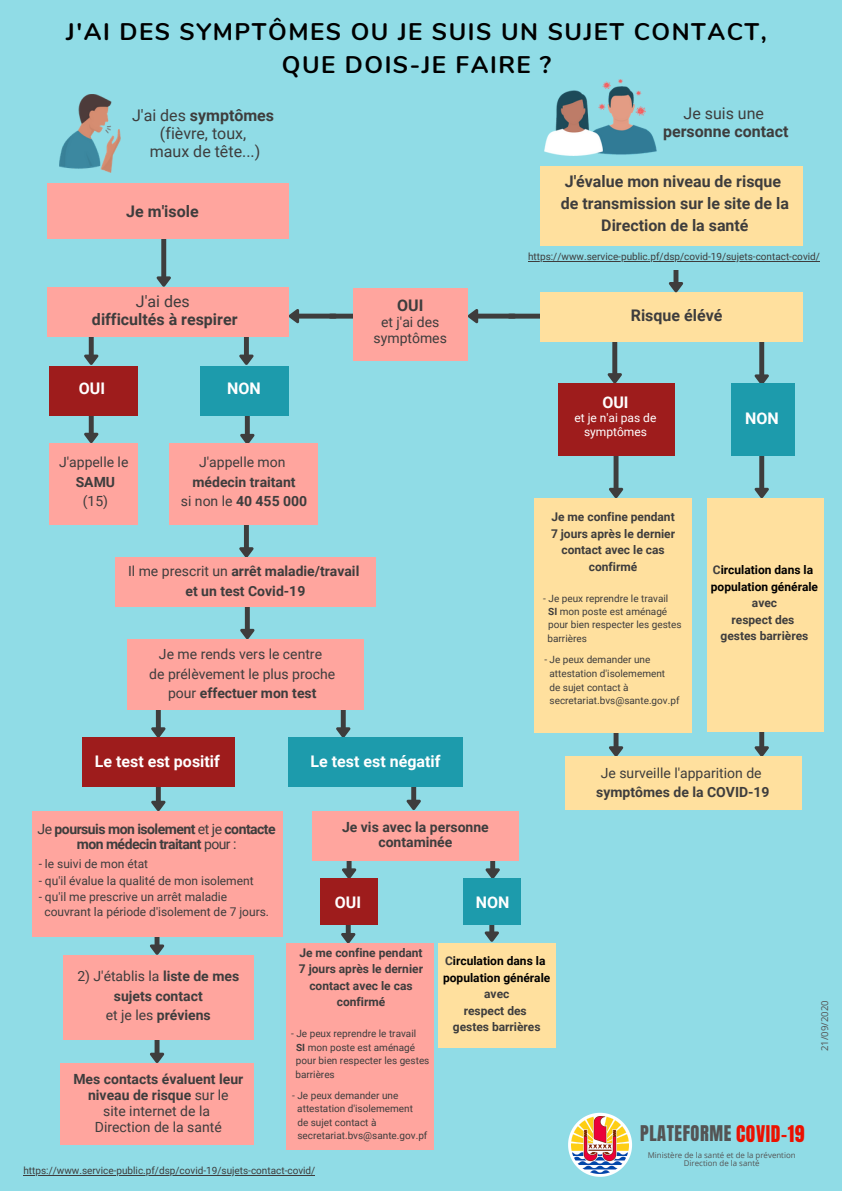
<style>
.page{position:relative;width:842px;height:1191px;background:#fff}
.page>*{position:absolute;margin:0;border:0;box-sizing:border-box;transform-origin:0 0}
.t1{font:700 24px/33px "Nunito";letter-spacing:.065em;color:#000;text-align:center}
.t2{font:18.4px "Anton";letter-spacing:.03em;color:#545454}
.t3{font:700 16px/21.7px "Roboto";color:#3e3d3d;text-align:center}
.t4{font:16px/18px "Roboto";color:#3e3d3d;text-align:center}
.t5{font:700 16px "Roboto";color:#fff}
.t6{font:14px/15.7px "Roboto";color:#3e3d3d;text-align:center}
.t7{font:700 14px/19.5px "Roboto";color:#3e3d3d;text-align:center}
.t8{font:700 14px/15px "Roboto";letter-spacing:-.035em;color:#3e3d3d;text-align:center}
.t9{font:700 12px/16.5px "Roboto";color:#3e3d3d;text-align:center}
.t10{font:12px/15.2px "Roboto";color:#3e3d3d}
.t11{font:700 12px/16.5px "Roboto";color:#000}
.t12{font:12px/13.5px "Roboto";color:#fff;text-align:center}
.t13{font:10px/13.5px "Roboto";color:#3e3d3d}
.t14{font:9.6px "Open Sans";color:#545454}
.t15{font:7.9px/8.7px "Open Sans";color:#545454;text-align:center}
.s1{font-weight:700}
.s2{font-weight:400}
.s3{color:#3e3d3d}
.s4{font-size:19.6px;color:#eb1100}
</style>
<div class="page">
<div style="left:0;top:0;width:842px;height:1190px;background:#90dce6"></div>
<svg style="left:568px;top:1112px;width:64px;height:64px"></svg>
<img style="left:571px;top:1115px;width:58px;height:58px">
<svg style="left:608px;top:341px;width:14px;height:42px"></svg>
<svg style="left:468px;top:309px;width:72px;height:14px"></svg>
<svg style="left:289px;top:309px;width:65px;height:14px"></svg>
<svg style="left:609px;top:456px;width:14px;height:42px"></svg>
<svg style="left:755px;top:456px;width:14px;height:42px"></svg>
<svg style="left:755px;top:732px;width:14px;height:24px"></svg>
<svg style="left:609px;top:732px;width:14px;height:24px"></svg>
<svg style="left:755px;top:341px;width:14px;height:42px"></svg>
<div style="left:540px;top:292px;width:262px;height:49px;background:#ffe09e"></div>
<div style="left:732px;top:383px;width:63px;height:73px;background:#1d9bac"></div>
<div style="left:558px;top:383px;width:116px;height:73px;background:#9e1c1c"></div>
<div style="left:707px;top:498px;width:117px;height:234px;background:#ffe09e"></div>
<div style="left:535px;top:498px;width:157px;height:234px;background:#ffe09e"></div>
<svg style="left:669px;top:270px;width:14px;height:22px"></svg>
<div style="left:540px;top:165px;width:262px;height:80px;background:#ffe09e"></div>
<svg style="left:157px;top:238px;width:14px;height:49px"></svg>
<div style="left:48px;top:183px;width:241px;height:55px;background:#ffa59e"></div>
<svg style="left:84px;top:337px;width:14px;height:28px"></svg>
<svg style="left:84px;top:415px;width:14px;height:28px"></svg>
<svg style="left:239px;top:337px;width:15px;height:28px"></svg>
<svg style="left:240px;top:415px;width:14px;height:28px"></svg>
<svg style="left:239px;top:524px;width:15px;height:33px"></svg>
<svg style="left:240px;top:606px;width:14px;height:33px"></svg>
<svg style="left:336px;top:710px;width:14px;height:27px"></svg>
<svg style="left:407px;top:787px;width:14px;height:23px"></svg>
<svg style="left:342px;top:860px;width:14px;height:18px"></svg>
<svg style="left:486px;top:860px;width:14px;height:18px"></svg>
<svg style="left:341px;top:925px;width:14px;height:18px"></svg>
<svg style="left:151px;top:710px;width:14px;height:27px"></svg>
<svg style="left:151px;top:787px;width:14px;height:24px"></svg>
<svg style="left:150px;top:936px;width:14px;height:18px"></svg>
<svg style="left:150px;top:1039px;width:14px;height:23px"></svg>
<div style="left:48px;top:288px;width:241px;height:49px;background:#ffa59e"></div>
<div style="left:50px;top:366px;width:88px;height:49px;background:#9e1c1c"></div>
<div style="left:50px;top:443px;width:88px;height:81px;background:#ffa59e"></div>
<div style="left:169px;top:443px;width:149px;height:81px;background:#ffa59e"></div>
<div style="left:115px;top:557px;width:261px;height:49px;background:#ffa59e"></div>
<div style="left:565px;top:756px;width:236px;height:54px;background:#ffe09e"></div>
<div style="left:127px;top:639px;width:236px;height:71px;background:#ffa59e"></div>
<div style="left:200px;top:366px;width:88px;height:49px;background:#1d9bac"></div>
<div style="left:354px;top:287px;width:114px;height:73px;background:#ffa59e"></div>
<div style="left:288px;top:737px;width:175px;height:50px;background:#1d9bac"></div>
<div style="left:312px;top:811px;width:206px;height:49px;background:#ffa59e"></div>
<div style="left:286px;top:943px;width:147px;height:206px;background:#ffa59e"></div>
<div style="left:320px;top:878px;width:58px;height:47px;background:#9e1c1c"></div>
<div style="left:82px;top:737px;width:152px;height:50px;background:#9e1c1c"></div>
<div style="left:32px;top:811px;width:250px;height:125px;background:#ffa59e"></div>
<div style="left:60px;top:1062px;width:193px;height:82px;background:#ffa59e"></div>
<div style="left:63px;top:955px;width:191px;height:84px;background:#ffa59e"></div>
<img style="left:544px;top:80px;width:112px;height:76px">
<img style="left:59px;top:95px;width:62px;height:77px">
<hr style="left:528px;top:261px;width:292px;height:1px;background:#3e3d3d">
<hr style="left:23px;top:1174px;width:292px;height:1px;background:#3e3d3d">
<svg style="left:485px;top:925px;width:14px;height:16px"></svg>
<div style="left:463px;top:878px;width:58px;height:47px;background:#1d9bac"></div>
<div style="left:438px;top:943px;width:117px;height:104px;background:#ffe09e"></div>
<h1 class="t1" style="left:66px;top:15px;width:702px">J'AI DES SYMPTÔMES OU JE SUIS UN SUJET CONTACT,<br>QUE DOIS-JE FAIRE ?</h1>
<h3 class="t4" style="left:132px;top:106px;width:144px">J'ai des <span class="s1">symptômes </span>(fièvre, toux,<br>maux de tête...)</h3>
<h3 class="t3" style="left:126px;top:200px;width:74px">Je m'isole</h3>
<h3 class="t4" style="left:136px;top:292px;width:55px">J'ai des</h3>
<h3 class="t3" style="left:92px;top:308px;width:147px">difficultés à respirer</h3>
<h3 class="t5" style="left:79px;top:379px;width:28px">OUI</h3>
<h3 class="t5" style="left:227px;top:379px;width:35px">NON</h3>
<h3 class="t3" style="left:397px;top:295px;width:28px">OUI</h3>
<h3 class="t6" style="left:374px;top:314px;width:75px">et j'ai des symptômes</h3>
<h3 class="t6" style="left:59px;top:454px;width:71px">J'appelle le</h3>
<h3 class="t7" style="left:76px;top:472px;width:41px">SAMU</h3>
<h3 class="t6" style="left:83px;top:493px;width:27px">(15)</h3>
<h3 class="t6" style="left:199px;top:454px;width:88px">J'appelle mon</h3>
<h3 class="t7" style="left:181px;top:472px;width:128px">médecin traitant<br><span class="s2">si non le</span> 40 455 000</h3>
<h3 class="t7" style="left:128px;top:562px;width:233px"><span class="s2">Il me prescrit un</span> arrêt maladie/travail et un test Covid-19</h3>
<h3 class="t6" style="left:149px;top:644px;width:188px;line-height:19.5px">Je me rends vers le centre<br>de prélèvement le plus proche pour <span class="s1">effectuer mon test</span></h3>
<h3 class="t5" style="left:95px;top:751px;width:127px">Le test est positif</h3>
<h3 class="t8" style="left:38px;top:821px;width:240px"><span class="s2">Je</span> poursuis mon isolement <span class="s2">et je</span> contacte mon médecin traitant <span class="s2">pour :</span></h3>
<p class="t10" style="left:39px;top:856px;width:111px">- le suivi de mon état</p>
<p class="t10" style="left:39px;top:873px;width:216px">- qu'il évalue la qualité de mon isolement</p>
<p class="t10" style="left:44px;top:889px;width:226px;text-indent:-6px">- qu'il me prescrive un arrêt maladie couvrant la période d'isolement de 7 jours.</p>
<h3 class="t5" style="left:311px;top:752px;width:131px">Le test est négatif</h3>
<h3 class="t7" style="left:342px;top:819px;width:148px;line-height:15px">Je vis avec la personne contaminée</h3>
<h3 class="t5" style="left:335px;top:892px;width:28px">OUI</h3>
<h3 class="t5" style="left:476px;top:892px;width:35px">NON</h3>
<h3 class="t4" style="left:684px;top:104px;width:82px">Je suis une</h3>
<h3 class="t3" style="left:663px;top:120px;width:127px">personne contact</h3>
<h3 class="t3" style="left:561px;top:171px;width:230px">J'évalue mon niveau de risque de transmission sur le site de la<br>Direction de la santé</h3>
<p class="t13" style="left:528px;top:250px;width:293px">https://www.service-public.pf/dsp/covid-19/sujets-contact-covid/</p>
<h3 class="t3" style="left:631px;top:304px;width:93px">Risque élévé</h3>
<h3 class="t5" style="left:602px;top:393px;width:28px">OUI</h3>
<p class="t12" style="left:574px;top:411px;width:83px">et je n'ai pas de symptômes</p>
<h3 class="t5" style="left:745px;top:409px;width:35px">NON</h3>
<p class="t9" style="left:551px;top:509px;width:126px">Je me confine pendant<br>7 jours après le dernier contact avec le cas confirmé</p>
<p class="t13" style="left:547px;top:591px;width:136px;text-indent:-4px">- Je peux reprendre le travail<br><span class="s1">SI</span> mon poste est aménagé pour bien respecter les gestes barrières</p>
<p class="t13" style="left:549px;top:653px;width:117px;line-height:13.8px;text-indent:-5px">- Je peux demander une attestation d'isolemement de sujet contact à</p>
<p class="t13" style="left:550px;top:693px;width:131px">secretariat.bvs@sante.gov.pf</p>
<p class="t11" style="left:711px;top:562px;width:109px"><span class="s3">C</span>irculation dans la population générale</p>
<p class="t9" style="left:721px;top:595px;width:89px">avec<br>respect des gestes barrières</p>
<h3 class="t6" style="left:601px;top:765px;width:162px">Je surveille l'apparition de</h3>
<h3 class="t7" style="left:596px;top:782px;width:175px">symptômes de la COVID-19</h3>
<p class="t9" style="left:299px;top:944px;width:126px">Je me confine pendant<br>7 jours après le dernier contact avec le cas confirmé</p>
<p class="t13" style="left:295px;top:1026px;width:136px;text-indent:-4px">- Je peux reprendre le travail<br><span class="s1">SI</span> mon poste est aménagé pour bien respecter les gestes barrières</p>
<p class="t13" style="left:297px;top:1088px;width:117px;line-height:13.8px;text-indent:-5px">- Je peux demander une attestation d'isolemement de sujet contact à</p>
<p class="t13" style="left:297px;top:1129px;width:131px">secretariat.bvs@sante.gov.pf</p>
<h3 class="t7" style="left:77px;top:966px;width:163px"><span class="s2">2) J'établis la</span> liste de mes sujets contact<br><span class="s2">et je les</span> préviens</h3>
<h3 class="t6" style="left:73px;top:1071px;width:171px"><span class="s1">Mes contacts évaluent leur niveau de risque</span> sur le<br>site internet de la<br>Direction de la santé</h3>
<p class="t13" style="left:23px;top:1163px;width:293px">https://www.service-public.pf/dsp/covid-19/sujets-contact-covid/</p>
<p class="t11" style="left:443px;top:953px;width:109px"><span class="s3">C</span>irculation dans la population générale</p>
<p class="t9" style="left:453px;top:986px;width:89px">avec<br>respect des gestes barrières</p>
<p class="t14" style="left:818px;top:1051px;width:52px;rotate:-90deg">21/09/2020</p>
<h2 class="t2" style="left:640px;top:1119px;width:166px">PLATEFORME <span class="s4">COVID-19</span></h2>
<p class="t15" style="left:648px;top:1149px;width:150px">Ministère de la santé et de la prévention<br>Direction de la santé</p>
</div>
